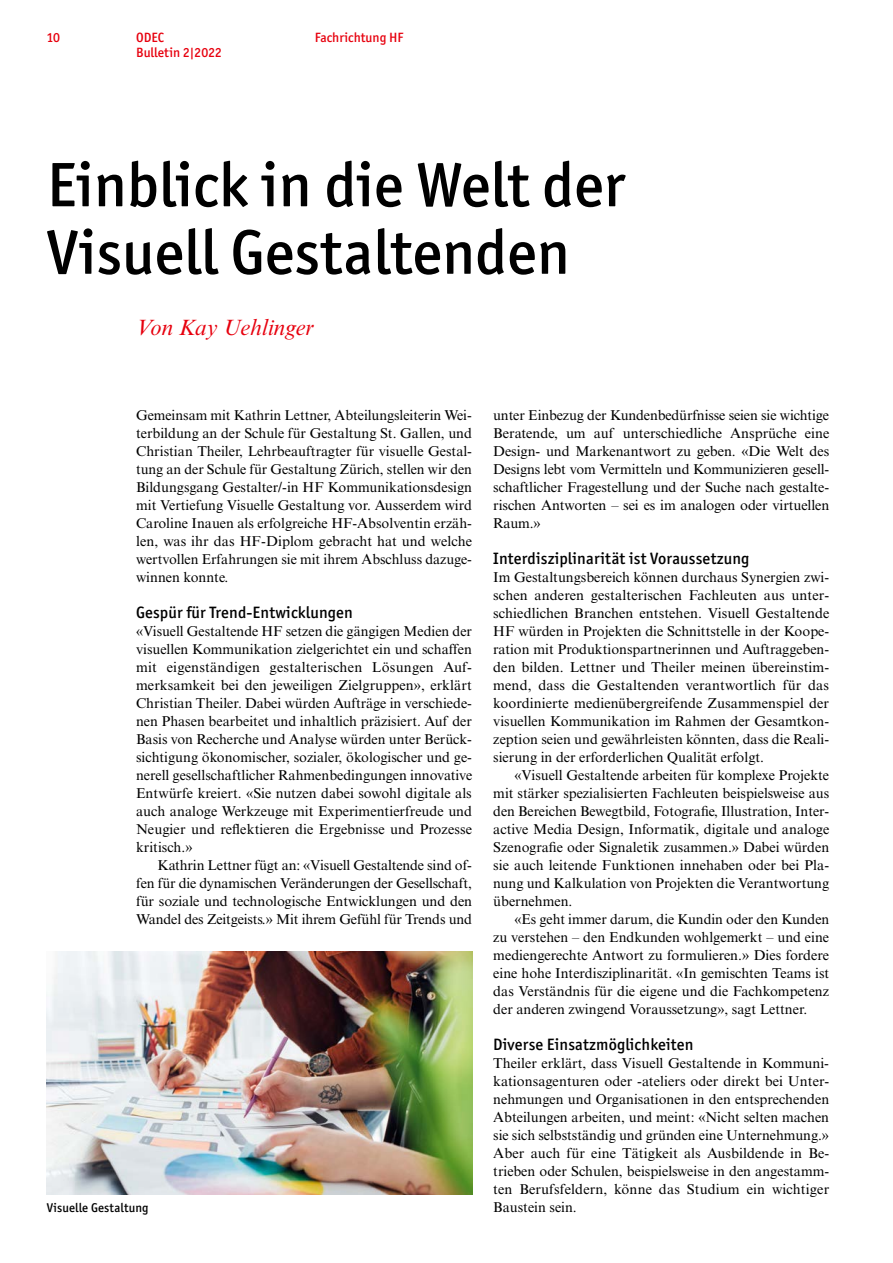
<style>
.page{position:relative;width:893px;height:1263px;background:#fff}
.page>*{position:absolute;margin:0;border:0;box-sizing:border-box;transform-origin:0 0}
.t1{font:500 63px/67.5px "Officina Sans ITC Std";color:#000}
.t2{font:italic 22.5px "Times New Roman MT Std";color:#e7000e}
.t3{font:500 16.5px "Officina Sans ITC Std";letter-spacing:.01em;color:#000}
.t4{font:14.25px/18px "Times New Roman MT Std";color:#000;text-align:justify}
.t5{font:500 13.5px/15px "Officina Sans ITC Std";color:#e7000e}
.t6{font:500 12.75px "Officina Sans ITC Std";letter-spacing:.01em;color:#000}
</style>
<div class="page">
<img style="left:47px;top:951px;width:425px;height:243px">
<p class="t5" style="left:47px;top:30px;width:15px">10</p>
<p class="t5" style="left:136px;top:30px;width:87px">ODEC<br>Bulletin 2|2022</p>
<p class="t5" style="left:315px;top:30px;width:90px">Fachrichtung HF</p>
<h1 class="t1" style="left:47px;top:151px;width:580px">Einblick in die Welt der<br>Visuell Gestaltenden</h1>
<h2 class="t2" style="left:136px;top:315px;width:180px">Von Kay Uehlinger</h2>
<p class="t4" style="left:136px;top:406px;width:338px">Gemeinsam mit Kathrin Lettner, Abteilungsleiterin Wei&shy;terbildung an der Schule für Gestaltung St. Gallen, und Christian Theiler, Lehrbeauftragter für visuelle Gestal&shy;tung an der Schule für Gestaltung Zürich, stellen wir den Bildungsgang Gestalter/-in HF Kommunikationsdesign mit Vertiefung Visuelle Gestaltung vor. Ausserdem wird Caroline Inauen als erfolgreiche HF-Absolventin erzäh&shy;len, was ihr das HF-Diplom gebracht hat und welche wertvollen Erfahrungen sie mit ihrem Abschluss dazuge&shy;winnen konnte.</p>
<p class="t3" style="left:136px;top:603px;width:218px">Gespür für Trend-Entwicklungen</p>
<p class="t4" style="left:136px;top:622px;width:338px">«Visuell Gestaltende HF setzen die gängigen Medien der visuellen Kommunikation zielgerichtet ein und schaffen mit eigenständigen gestalterischen Lösungen Auf&shy;merksamkeit bei den jeweiligen Zielgruppen», erklärt Christian Theiler. Dabei würden Aufträge in verschiede&shy;nen Phasen bearbeitet und inhaltlich präzisiert. Auf der Basis von Recherche und Analyse würden unter Berück&shy;sichtigung ökonomischer, sozialer, ökologischer und ge&shy;nerell gesellschaftlicher Rahmenbedingungen innovative Entwürfe kreiert. «Sie nutzen dabei sowohl digitale als auch analoge Werkzeuge mit Experimentierfreude und Neugier und reflektieren die Ergebnisse und Prozesse kritisch.»</p>
<p class="t4" style="left:136px;top:856px;width:338px;text-indent:21px">Kathrin Lettner fügt an: «Visuell Gestaltende sind of&shy;fen für die dynamischen Veränderungen der Gesellschaft, für soziale und technologische Entwicklungen und den Wandel des Zeitgeists.» Mit ihrem Gefühl für Trends und</p>
<p class="t6" style="left:47px;top:1200px;width:103px">Visuelle Gestaltung</p>
<p class="t4" style="left:493px;top:406px;width:338px">unter Einbezug der Kundenbedürfnisse seien sie wichtige Beratende, um auf unterschiedliche Ansprüche eine Design- und Markenantwort zu geben. «Die Welt des Designs lebt vom Vermitteln und Kommunizieren gesell&shy;schaftlicher Fragestellung und der Suche nach gestalte&shy;rischen Antworten – sei es im analogen oder virtuellen Raum.»</p>
<p class="t3" style="left:493px;top:549px;width:258px">Interdisziplinarität ist Voraussetzung</p>
<p class="t4" style="left:493px;top:568px;width:338px">Im Gestaltungsbereich können durchaus Synergien zwi&shy;schen anderen gestalterischen Fachleuten aus unter&shy;schiedlichen Branchen entstehen. Visuell Gestaltende HF würden in Projekten die Schnittstelle in der Koope&shy;ration mit Produktionspartnerinnen und Auftraggeben&shy;den bilden. Lettner und Theiler meinen übereinstim&shy;mend, dass die Gestaltenden verantwortlich für das koordinierte medienübergreifende Zusammenspiel der visuellen Kommunikation im Rahmen der Gesamtkon&shy;zeption seien und gewährleisten könnten, dass die Reali&shy;sierung in der erforderlichen Qualität erfolgt.</p>
<p class="t4" style="left:493px;top:766px;width:338px;text-indent:21px">«Visuell Gestaltende arbeiten für komplexe Projekte mit stärker spezialisierten Fachleuten beispielsweise aus den Bereichen Bewegtbild, Fotografie, Illustration, Inter&shy;active Media Design, Informatik, digitale und analoge Szenografie oder Signaletik zusammen.» Dabei würden sie auch leitende Funktionen innehaben oder bei Pla&shy;nung und Kalkulation von Projekten die Verantwortung übernehmen.</p>
<p class="t4" style="left:493px;top:910px;width:338px;text-indent:21px">«Es geht immer darum, die Kundin oder den Kunden zu verstehen – den Endkunden wohlgemerkt – und eine mediengerechte Antwort zu formulieren.» Dies fordere eine hohe Interdisziplinarität. «In gemischten Teams ist das Verständnis für die eigene und die Fachkompetenz der anderen zwingend Voraussetzung», sagt Lettner.</p>
<p class="t3" style="left:493px;top:1035px;width:202px">Diverse Einsatzmöglichkeiten</p>
<p class="t4" style="left:493px;top:1054px;width:337px;text-align:left">Theiler erklärt, dass Visuell Gestaltende in Kommuni-- kationsagenturen oder -ateliers oder direkt bei Unter&shy;nehmungen und Organisationen in den entsprechenden Abteilungen arbeiten, und meint: «Nicht selten machen sie sich selbstständig und gründen eine Unternehmung.» Aber auch für eine Tätigkeit als Ausbildende in Be&shy;trieben oder Schulen, beispielsweise in den angestamm&shy;ten Berufsfeldern, könne das Studium ein wichtiger Baustein sein.</p>
</div>
